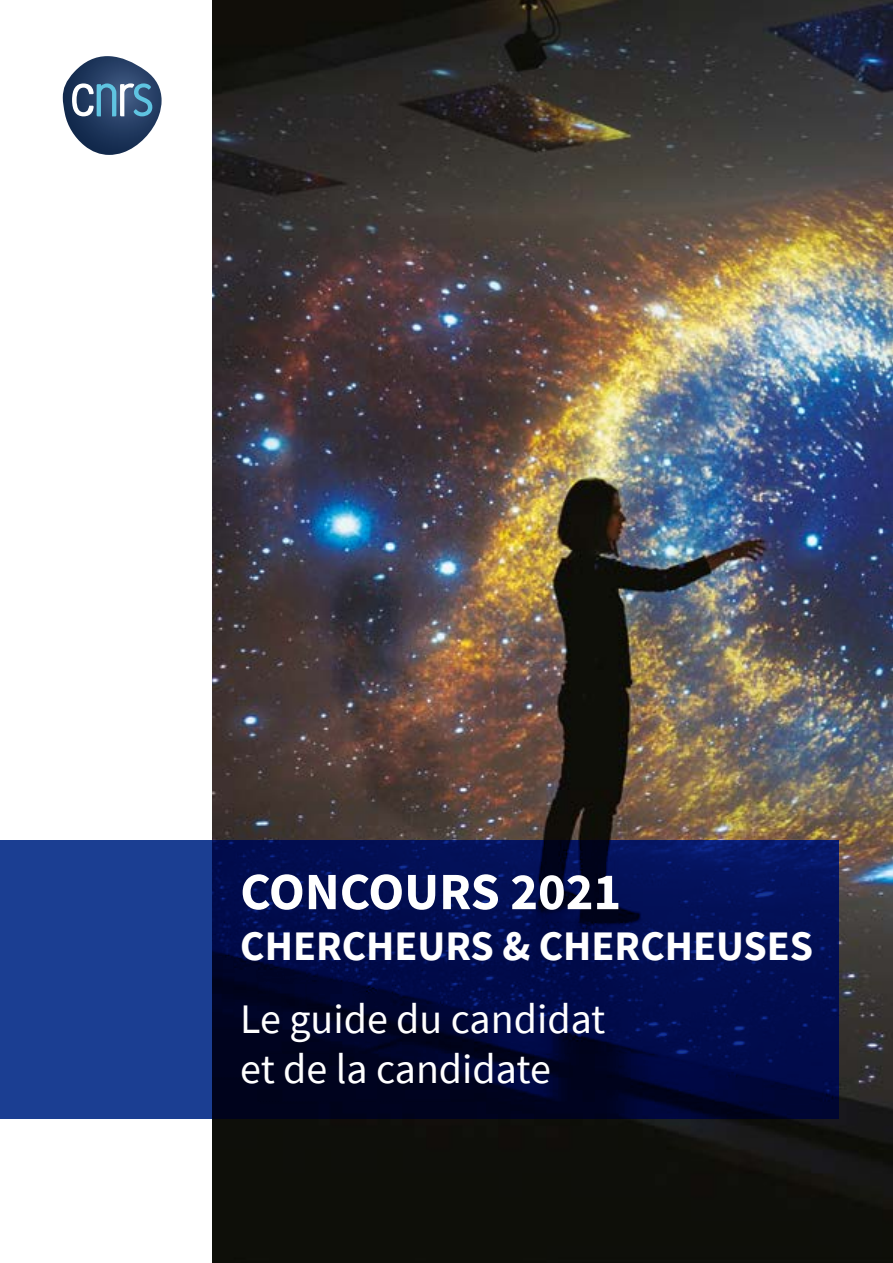
<style>
.page{position:relative;width:893px;height:1263px;background:#fff}
.page>*{position:absolute;margin:0;border:0;box-sizing:border-box;transform-origin:0 0}
.t1{font:700 52.5px "Source Sans Pro";color:#fff}
.t2{font:42px/50.4px "Source Sans Pro";color:#fff}
.t3{font:700 42px "Source Sans Pro";color:#fff}
</style>
<div class="page">
<img style="left:213px;top:0;width:680px;height:1263px">
<svg style="left:63px;top:56px;width:99px;height:99px"></svg>
<div style="left:0;top:840px;width:839px;height:279px;background:#1b3e92"></div>
<svg style="left:213px;top:840px;width:626px;height:279px;background:#010a42"></svg>
<p class="t1" style="left:240px;top:856px;width:382px">CONCOURS 2021</p>
<p class="t3" style="left:240px;top:917px;width:575px">CHERCHEURS &amp; CHERCHEUSES</p>
<p class="t2" style="left:240px;top:993px;width:367px">Le guide du candidat et de la candidate</p>
</div>
